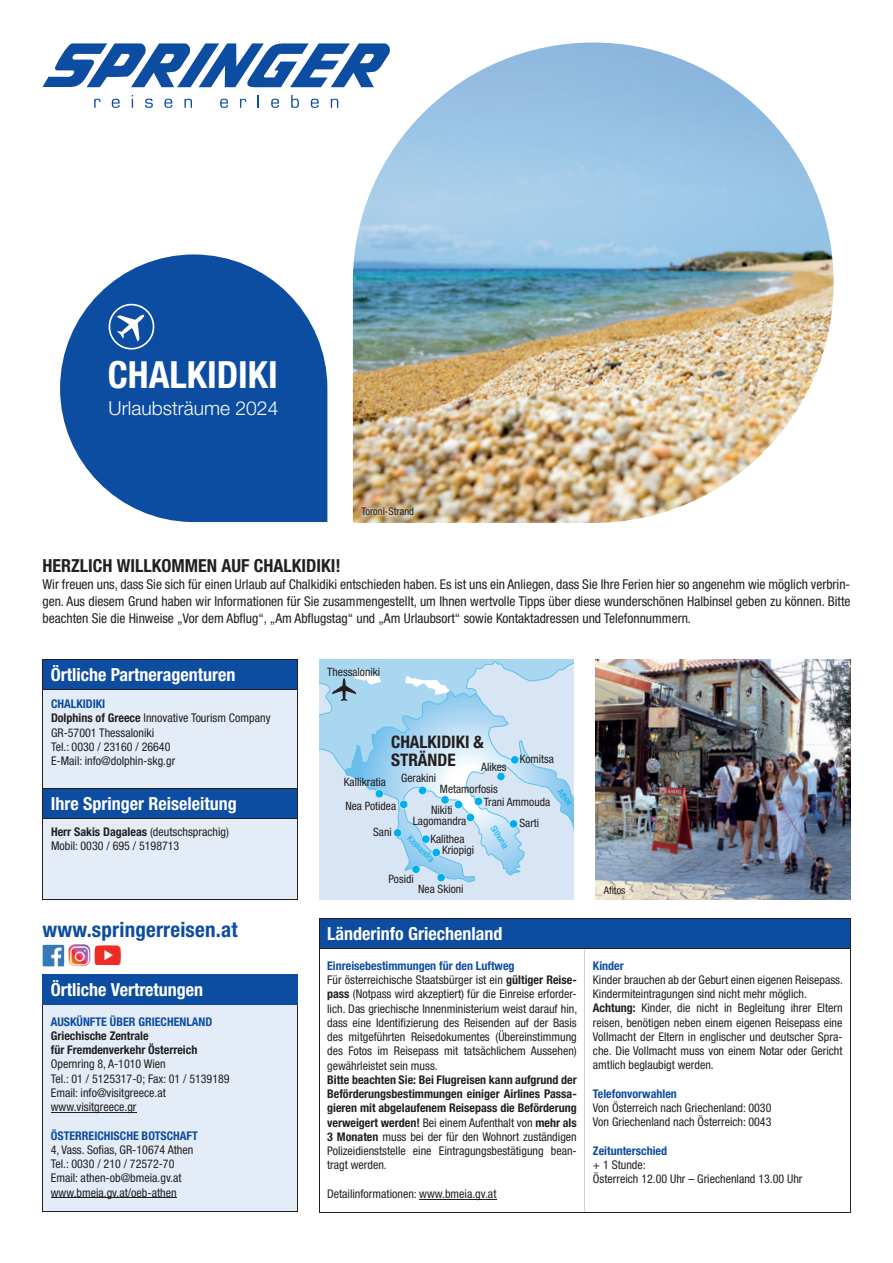
<style>
.page{position:relative;width:893px;height:1263px;background:#fff}
.page>*{position:absolute;margin:0;border:0;box-sizing:border-box;transform-origin:0 0}
.t1{font:700 condensed 37.5px "Helvetica Neue LT Pro";color:#fff}
.t2{font:700 condensed 21px "Helvetica Neue LT Pro";letter-spacing:.01em;color:#0d4da1}
.t3{font:300 19.2px "Helvetica Neue LT Pro";color:#fff}
.t4{font:700 condensed 18px "Helvetica Neue LT Pro";color:#fff}
.t5{font:700 condensed 18px "Helvetica Neue LT Pro";color:#231f20}
.t6{font:700 condensed 17.25px/17.2px "Helvetica Neue LT Pro";color:#231f20}
.t7{font:condensed 13.5px/17.2px "Helvetica Neue LT Pro";color:#231f20;text-align:justify}
.t8{font:condensed 12px/14.2px "Helvetica Neue LT Pro";color:#231f20}
.t9{font:700 condensed 12px/14.2px "Helvetica Neue LT Pro";color:#231f20}
.t10{font:700 condensed 12px "Helvetica Neue LT Pro";color:#0d4da1}
.t11{font:condensed 11.55px/10.4px "Helvetica Neue LT Pro";color:#231f20;text-align:center}
.t12{font:condensed 10.5px "Helvetica Neue LT Pro";color:#231f20}
.t13{font:condensed 8.7px "Helvetica Neue LT Pro";color:#00aeef}
.s1{font-weight:700;color:#0d4da1}
.s2{font-weight:700}
.s3{font-weight:400}
</style>
<div class="page">
<div style="left:43px;top:975px;width:254px;height:29px;background:#0d4da1"></div>
<div style="left:43px;top:1004px;width:254px;height:208px;background:#e4edf7"></div>
<hr style="left:43px;top:1004px;width:1px;height:207px;background:#231f20">
<hr style="left:43px;top:1211px;width:255px;height:1px;background:#231f20">
<hr style="left:297px;top:1004px;width:1px;height:207px;background:#231f20">
<hr style="left:43px;top:974px;width:255px;height:1px;background:#0d4da1">
<svg style="left:297px;top:975px;width:1px;height:29px"></svg>
<hr style="left:43px;top:1004px;width:255px;height:1px;background:#0d4da1">
<hr style="left:51px;top:1112px;width:86px;height:1px;background:#231f20">
<hr style="left:51px;top:1198px;width:126px;height:1px;background:#231f20">
<img style="left:69px;top:944px;width:21px;height:22px">
<img style="left:43px;top:945px;width:21px;height:21px">
<img style="left:95px;top:945px;width:26px;height:20px">
<svg style="left:102px;top:949px;width:12px;height:12px"></svg>
<div style="left:319px;top:919px;width:532px;height:29px;background:#0d4da1"></div>
<hr style="left:319px;top:949px;width:1px;height:263px;background:#231f20">
<hr style="left:850px;top:949px;width:1px;height:263px;background:#231f20">
<hr style="left:319px;top:1212px;width:266px;height:1px;background:#231f20">
<hr style="left:585px;top:1212px;width:266px;height:1px;background:#231f20">
<hr style="left:585px;top:949px;width:1px;height:263px;background:#d1d2d4">
<hr style="left:319px;top:918px;width:266px;height:1px;background:#231f20">
<svg style="left:319px;top:919px;width:1px;height:29px"></svg>
<hr style="left:585px;top:918px;width:266px;height:1px;background:#231f20">
<svg style="left:850px;top:919px;width:1px;height:29px"></svg>
<hr style="left:319px;top:948px;width:266px;height:1px;background:#231f20">
<hr style="left:585px;top:948px;width:266px;height:1px;background:#231f20">
<hr style="left:419px;top:1199px;width:77px;height:1px;background:#231f20">
<img style="left:595px;top:659px;width:255px;height:240px">
<div style="left:43px;top:659px;width:254px;height:30px;background:#0d4da1"></div>
<div style="left:43px;top:689px;width:254px;height:106px;background:#e4edf7"></div>
<hr style="left:42px;top:659px;width:256px;height:1px;background:#231f20">
<hr style="left:42px;top:659px;width:1px;height:30px;background:#231f20">
<hr style="left:297px;top:659px;width:1px;height:30px;background:#231f20">
<hr style="left:42px;top:689px;width:256px;height:1px;background:#231f20">
<hr style="left:42px;top:689px;width:1px;height:106px;background:#231f20">
<hr style="left:297px;top:689px;width:1px;height:106px;background:#231f20">
<div style="left:43px;top:788px;width:254px;height:30px;background:#0d4da1"></div>
<div style="left:43px;top:818px;width:254px;height:81px;background:#e4edf7"></div>
<hr style="left:42px;top:788px;width:256px;height:1px;background:#231f20">
<hr style="left:42px;top:788px;width:1px;height:30px;background:#231f20">
<hr style="left:297px;top:788px;width:1px;height:30px;background:#231f20">
<hr style="left:42px;top:818px;width:256px;height:1px;background:#231f20">
<hr style="left:42px;top:818px;width:1px;height:81px;background:#231f20">
<hr style="left:297px;top:818px;width:1px;height:81px;background:#231f20">
<hr style="left:42px;top:899px;width:256px;height:1px;background:#231f20">
<svg style="left:94px;top:99px;width:7px;height:9px"></svg>
<svg style="left:112px;top:99px;width:8px;height:9px"></svg>
<svg style="left:132px;top:95px;width:1px;height:13px"></svg>
<svg style="left:145px;top:99px;width:8px;height:9px"></svg>
<svg style="left:164px;top:99px;width:8px;height:9px"></svg>
<svg style="left:184px;top:99px;width:8px;height:9px"></svg>
<svg style="left:220px;top:99px;width:8px;height:9px"></svg>
<svg style="left:240px;top:99px;width:6px;height:9px"></svg>
<svg style="left:258px;top:95px;width:1px;height:13px"></svg>
<svg style="left:271px;top:99px;width:8px;height:9px"></svg>
<svg style="left:291px;top:95px;width:8px;height:13px"></svg>
<svg style="left:311px;top:99px;width:8px;height:9px"></svg>
<svg style="left:331px;top:99px;width:7px;height:9px"></svg>
<svg style="left:43px;top:43px;width:310px;height:45px"></svg>
<img style="left:353px;top:43px;width:481px;height:480px">
<svg style="left:60px;top:254px;width:267px;height:268px;fill:#0d4da1"></svg>
<svg style="left:106px;top:301px;width:51px;height:52px"></svg>
<img style="left:117px;top:315px;width:26px;height:23px">
<div style="left:319px;top:659px;width:255px;height:240px;background:#d8e5f4"></div>
<svg style="left:319px;top:659px;width:255px;height:224px"></svg>
<img style="left:333px;top:678px;width:23px;height:23px">
<h1 class="t1" style="left:108px;top:352px;width:172px">CHALKIDIKI</h1>
<h3 class="t3" style="left:109px;top:397px;width:171px">Urlaubsträume 2024</h3>
<p class="t12" style="left:361px;top:506px;width:54px">Toroni-Strand</p>
<h3 class="t5" style="left:42px;top:554px;width:300px">HERZLICH WILLKOMMEN AUF CHALKIDIKI!</h3>
<p class="t7" style="left:42px;top:575px;width:809px">Wir freuen uns, dass Sie sich für einen Urlaub auf Chalkidiki entschieden haben. Es ist uns ein Anliegen, dass Sie Ihre Ferien hier so angenehm wie möglich verbrin&shy;gen. Aus diesem Grund haben wir Informationen für Sie zusammengestellt, um Ihnen wertvolle Tipps über diese wunderschönen Halbinsel geben zu können. Bitte beachten Sie die Hinweise „Vor dem Abflug“, „Am Abflugstag“ und „Am Urlaubsort“ sowie Kontaktadressen und Telefonnummern.</p>
<h3 class="t4" style="left:51px;top:663px;width:186px">Örtliche Partneragenturen</h3>
<p class="t8" style="left:51px;top:697px;width:221px"><span class="s1">CHALKIDIKI<br></span><span class="s2">Dolphins of Greece</span> Innovative Tourism Company<br>GR-57001 Thessaloniki<br>Tel.: 0030 / 23160 / 26640<br>E-Mail: info@dolphin-skg.gr</p>
<h3 class="t4" style="left:51px;top:792px;width:187px">Ihre Springer Reiseleitung</h3>
<p class="t8" style="left:51px;top:824px;width:179px"><span class="s2">Herr Sakis Dagaleas</span> (deutschsprachig)<br>Mobil: 0030 / 695 / 5198713</p>
<p class="t11" style="left:327px;top:667px;width:54px">Thessaloniki</p>
<h3 class="t6" style="left:391px;top:734px;width:94px">CHALKIDIKI &amp;<br>STRÄNDE</h3>
<p class="t11" style="left:481px;top:762px;width:27px">Alikes</p>
<p class="t11" style="left:520px;top:754px;width:36px">Komitsa</p>
<p class="t11" style="left:401px;top:773px;width:36px">Gerakini</p>
<p class="t11" style="left:344px;top:776px;width:44px">Kallikratia</p>
<p class="t11" style="left:440px;top:784px;width:59px">Metamorfosis</p>
<p class="t13" style="left:563px;top:787px;width:19px;rotate:51deg">Athos</p>
<p class="t11" style="left:484px;top:796px;width:68px">Trani Ammouda</p>
<p class="t11" style="left:345px;top:800px;width:52px">Nea Potidea</p>
<p class="t11" style="left:413px;top:805px;width:55px">Nikiti<br>Lagomandra</p>
<p class="t11" style="left:520px;top:818px;width:21px">Sarti</p>
<p class="t13" style="left:497px;top:823px;width:27px;rotate:59deg">Sithonia</p>
<p class="t11" style="left:373px;top:827px;width:20px">Sani</p>
<p class="t11" style="left:389px;top:874px;width:27px">Posidi</p>
<p class="t11" style="left:430px;top:833px;width:36px">Kalithea</p>
<p class="t13" style="left:413px;top:833px;width:35px;rotate:44deg">Kassandra</p>
<p class="t11" style="left:442px;top:845px;width:34px">Kriopigi</p>
<p class="t11" style="left:418px;top:884px;width:47px">Nea Skioni</p>
<h2 class="t2" style="left:43px;top:917px;width:197px">www.springerreisen.at</h2>
<h3 class="t4" style="left:327px;top:923px;width:177px">Länderinfo Griechenland</h3>
<p class="t8" style="left:327px;top:958px;width:251px"><span class="s1">Einreisebestimmungen für den Luftweg<br></span>Für österreichische Staatsbürger ist ein <span class="s2">gültiger Reise&shy;pass</span> (Notpass wird akzeptiert) für die Einreise erforder&shy;lich. Das griechische Innenministerium weist darauf hin, dass eine Identifizierung des Reisenden auf der Basis des mitgeführten Reisedokumentes (Übereinstimmung des Fotos im Reisepass mit tatsächlichem Aussehen) gewährleistet sein muss.</p>
<p class="t9" style="left:327px;top:1072px;width:251px;text-align:justify">Bitte beachten Sie: Bei Flugreisen kann aufgrund der Beförderungsbestimmungen einiger Airlines Passa&shy;gieren mit abgelaufenem Reisepass die Beförderung verweigert werden! <span class="s3">Bei einem Aufenthalt von</span> mehr als 3 Monaten <span class="s3">muss bei der für den Wohnort zuständigen Polizeidienststelle eine Eintragungsbestätigung bean&shy;tragt werden.</span></p>
<p class="t8" style="left:327px;top:1186px;width:171px">Detailinformationen: www.bmeia.gv.at</p>
<h3 class="t4" style="left:51px;top:979px;width:154px">Örtliche Vertretungen</h3>
<p class="t10" style="left:51px;top:1014px;width:163px">AUSKÜNFTE ÜBER GRIECHENLAND</p>
<p class="t9" style="left:51px;top:1029px;width:148px">Griechische Zentrale<br>für Fremdenverkehr Österreich</p>
<p class="t8" style="left:51px;top:1057px;width:180px">Opernring 8, A-1010 Wien<br>Tel.: 01 / 5125317-0; Fax: 01 / 5139189<br>Email: info@visitgreece.at www.visitgreece.gr</p>
<p class="t10" style="left:51px;top:1128px;width:148px">ÖSTERREICHISCHE BOTSCHAFT</p>
<p class="t8" style="left:51px;top:1142px;width:144px">4, Vass. Sofias, GR-10674 Athen<br>Tel.: 0030 / 210 / 72572-70<br>Email: athen-ob@bmeia.gv.at www.bmeia.gv.at/oeb-athen</p>
<p class="t12" style="left:604px;top:884px;width:23px">Afitos</p>
<p class="t10" style="left:593px;top:958px;width:32px">Kinder</p>
<p class="t8" style="left:593px;top:972px;width:252px">Kinder brauchen ab der Geburt einen eigenen Reisepass.<br>Kindermiteintragungen sind nicht mehr möglich.<br><span class="s2">Achtung:</span> Kinder, die nicht in Begleitung ihrer Eltern reisen, benötigen neben einem eigenen Reisepass eine Vollmacht der Eltern in englischer und deutscher Spra&shy;che. Die Vollmacht muss von einem Notar oder Gericht amtlich beglaubigt werden.</p>
<p class="t10" style="left:593px;top:1086px;width:85px">Telefonvorwahlen</p>
<p class="t8" style="left:593px;top:1101px;width:180px">Von Österreich nach Griechenland: 0030<br>Von Griechenland nach Österreich: 0043</p>
<p class="t10" style="left:593px;top:1143px;width:76px">Zeitunterschied</p>
<p class="t8" style="left:593px;top:1158px;width:211px">+ 1 Stunde:<br>Österreich 12.00 Uhr – Griechenland 13.00 Uhr</p>
</div>
